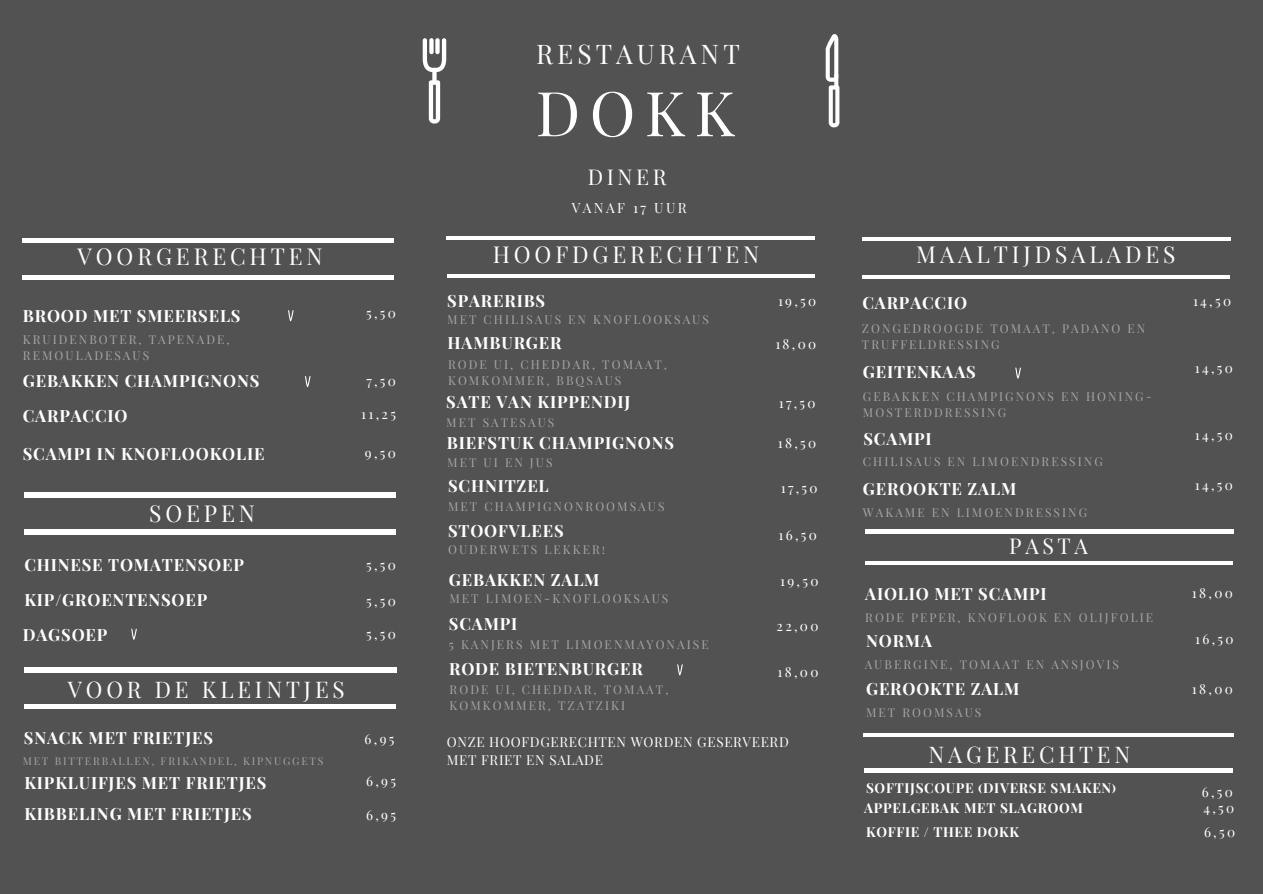
<style>
.page{position:relative;width:1263px;height:894px;background:#fff}
.page>*{position:absolute;margin:0;border:0;box-sizing:border-box;transform-origin:0 0}
.t1{font:61.8px "Playfair Display SC";color:#fff}
.t2{font:26.55px "Playfair Display SC";letter-spacing:.15em;color:#fff}
.t3{font:22.8px "Playfair Display SC";letter-spacing:.17em;color:#fff}
.t4{font:22.5px "Playfair Display SC";letter-spacing:.17em;color:#fff}
.t5{font:21.3px "Playfair Display SC";letter-spacing:.17em;color:#fff}
.t6{font:700 16.5px "Playfair Display SC";letter-spacing:.05em;color:#fff}
.t7{font:13.8px "Playfair Display SC";letter-spacing:.17em;color:#fff}
.t8{font:13.5px "Playfair Display SC";letter-spacing:.17em;color:#fff}
.t9{font:700 13.5px "Playfair Display SC";letter-spacing:.05em;color:#fff}
.t10{font:13.5px/18px "Playfair Display SC";letter-spacing:.05em;color:#fff}
.t11{font:12px/16px "Playfair Display SC";letter-spacing:.17em;color:#a6a6a6}
.t12{font:10.5px "Playfair Display SC";letter-spacing:.17em;color:#a6a6a6}
</style>
<div class="page">
<div style="left:0;top:0;width:1263px;height:893px;background:#525252"></div>
<svg style="left:423px;top:38px;width:23px;height:34px"></svg>
<div style="left:429px;top:38px;width:5px;height:16px;background:#fff;border-radius:2px"></div>
<div style="left:435px;top:38px;width:5px;height:16px;background:#fff;border-radius:2px"></div>
<svg style="left:429px;top:80px;width:11px;height:43px"></svg>
<div style="left:432px;top:68px;width:5px;height:17px;background:#fff;border-radius:2px"></div>
<svg style="left:826px;top:34px;width:13px;height:93px"></svg>
<hr style="left:446px;top:236px;width:369px;height:3px;background:#fff">
<hr style="left:447px;top:274px;width:368px;height:4px;background:#fff">
<div style="left:23px;top:238px;width:371px;height:5px;background:#fff"></div>
<div style="left:23px;top:275px;width:371px;height:5px;background:#fff"></div>
<svg style="left:131px;top:628px;width:6px;height:11px"></svg>
<svg style="left:305px;top:376px;width:6px;height:11px"></svg>
<svg style="left:288px;top:310px;width:6px;height:11px"></svg>
<div style="left:24px;top:667px;width:372px;height:5px;background:#fff"></div>
<hr style="left:24px;top:704px;width:372px;height:4px;background:#fff">
<svg style="left:864px;top:733px;width:370px;height:3px"></svg>
<hr style="left:864px;top:768px;width:369px;height:4px;background:#fff">
<hr style="left:862px;top:237px;width:369px;height:3px;background:#fff">
<hr style="left:862px;top:275px;width:368px;height:3px;background:#fff">
<div style="left:24px;top:492px;width:372px;height:5px;background:#fff"></div>
<div style="left:24px;top:529px;width:372px;height:5px;background:#fff"></div>
<svg style="left:1015px;top:367px;width:6px;height:11px"></svg>
<svg style="left:677px;top:664px;width:6px;height:11px"></svg>
<hr style="left:865px;top:529px;width:369px;height:4px;background:#fff">
<hr style="left:865px;top:561px;width:368px;height:3px;background:#fff">
<p class="t3" style="left:78px;top:240px;width:247px">VOORGERECHTEN</p>
<p class="t6" style="left:23px;top:303px;width:219px">BROOD MET SMEERSELS</p>
<p class="t11" style="left:23px;top:331px;width:208px">KRUIDENBOTER, TAPENADE,<br>REMOULADESAUS</p>
<p class="t6" style="left:23px;top:369px;width:238px">GEBAKKEN CHAMPIGNONS</p>
<p class="t6" style="left:23px;top:404px;width:106px">CARPACCIO</p>
<p class="t6" style="left:23px;top:441px;width:243px">SCAMPI IN KNOFLOOKOLIE</p>
<p class="t3" style="left:149px;top:497px;width:107px">SOEPEN</p>
<p class="t8" style="left:366px;top:304px;width:31px">5,50</p>
<p class="t8" style="left:366px;top:371px;width:31px">7,50</p>
<p class="t8" style="left:361px;top:404px;width:36px">11,25</p>
<p class="t8" style="left:365px;top:443px;width:32px">9,50</p>
<p class="t2" style="left:536px;top:35px;width:205px">RESTAURANT</p>
<p class="t1" style="left:536px;top:69px;width:201px">DOKK</p>
<p class="t5" style="left:588px;top:161px;width:80px">DINER</p>
<p class="t7" style="left:572px;top:198px;width:116px">VANAF 17 UUR</p>
<p class="t3" style="left:493px;top:238px;width:268px">HOOFDGERECHTEN</p>
<p class="t6" style="left:447px;top:289px;width:99px">SPARERIBS</p>
<p class="t11" style="left:447px;top:311px;width:263px">MET CHILISAUS EN KNOFLOOKSAUS</p>
<p class="t6" style="left:448px;top:331px;width:115px">HAMBURGER</p>
<p class="t11" style="left:448px;top:355px;width:220px">RODE UI, CHEDDAR, TOMAAT,<br>KOMKOMMER, BBQSAUS</p>
<p class="t6" style="left:446px;top:390px;width:186px">SATE VAN KIPPENDIJ</p>
<p class="t6" style="left:447px;top:431px;width:229px">BIEFSTUK CHAMPIGNONS</p>
<p class="t11" style="left:446px;top:413px;width:110px">MET SATESAUS</p>
<p class="t11" style="left:447px;top:454px;width:107px">MET UI EN JUS</p>
<p class="t6" style="left:448px;top:474px;width:102px">SCHNITZEL</p>
<p class="t11" style="left:448px;top:498px;width:218px">MET CHAMPIGNONROOMSAUS</p>
<p class="t8" style="left:778px;top:291px;width:40px">19,50</p>
<p class="t8" style="left:775px;top:334px;width:42px">18,00</p>
<p class="t8" style="left:779px;top:393px;width:38px">17,50</p>
<p class="t8" style="left:778px;top:433px;width:40px">18,50</p>
<p class="t8" style="left:781px;top:478px;width:38px">17,50</p>
<p class="t3" style="left:916px;top:239px;width:261px">MAALTIJDSALADES</p>
<p class="t6" style="left:862px;top:291px;width:106px">CARPACCIO</p>
<p class="t11" style="left:862px;top:319px;width:285px">ZONGEDROOGDE TOMAAT, PADANO EN<br>TRUFFELDRESSING</p>
<p class="t6" style="left:863px;top:360px;width:114px">GEITENKAAS</p>
<p class="t11" style="left:863px;top:388px;width:290px">GEBAKKEN CHAMPIGNONS EN HONING-<br>MOSTERDDRESSING</p>
<p class="t6" style="left:863px;top:427px;width:70px">SCAMPI</p>
<p class="t6" style="left:863px;top:477px;width:155px">GEROOKTE ZALM</p>
<p class="t11" style="left:863px;top:453px;width:241px">CHILISAUS EN LIMOENDRESSING</p>
<p class="t11" style="left:863px;top:504px;width:226px">WAKAME EN LIMOENDRESSING</p>
<p class="t8" style="left:1193px;top:291px;width:40px">14,50</p>
<p class="t8" style="left:1195px;top:358px;width:40px">14,50</p>
<p class="t8" style="left:1195px;top:425px;width:40px">14,50</p>
<p class="t8" style="left:1195px;top:475px;width:40px">14,50</p>
<p class="t6" style="left:448px;top:519px;width:117px">STOOFVLEES</p>
<p class="t11" style="left:448px;top:540px;width:159px">OUDERWETS LEKKER!</p>
<p class="t8" style="left:779px;top:525px;width:40px">16,50</p>
<p class="t5" style="left:1009px;top:531px;width:80px">PASTA</p>
<p class="t6" style="left:865px;top:581px;width:183px">AIOLIO MET SCAMPI</p>
<p class="t11" style="left:865px;top:608px;width:289px">RODE PEPER, KNOFLOOK EN OLIJFOLIE</p>
<p class="t6" style="left:866px;top:629px;width:67px">NORMA</p>
<p class="t11" style="left:865px;top:656px;width:256px">AUBERGINE, TOMAAT EN ANSJOVIS</p>
<p class="t6" style="left:866px;top:677px;width:155px">GEROOKTE ZALM</p>
<p class="t11" style="left:866px;top:704px;width:117px">MET ROOMSAUS</p>
<p class="t6" style="left:24px;top:553px;width:221px">CHINESE TOMATENSOEP</p>
<p class="t6" style="left:24px;top:587px;width:184px">KIP/GROENTENSOEP</p>
<p class="t6" style="left:23px;top:623px;width:86px">DAGSOEP</p>
<p class="t8" style="left:366px;top:554px;width:31px">5,50</p>
<p class="t8" style="left:366px;top:590px;width:31px">5,50</p>
<p class="t8" style="left:366px;top:624px;width:31px">5,50</p>
<p class="t6" style="left:449px;top:568px;width:152px">GEBAKKEN ZALM</p>
<p class="t11" style="left:449px;top:590px;width:220px">MET LIMOEN-KNOFLOOKSAUS</p>
<p class="t8" style="left:780px;top:571px;width:40px">19,50</p>
<p class="t8" style="left:1192px;top:583px;width:42px">18,00</p>
<p class="t8" style="left:1195px;top:629px;width:40px">16,50</p>
<p class="t8" style="left:1192px;top:679px;width:42px">18,00</p>
<p class="t6" style="left:449px;top:612px;width:70px">SCAMPI</p>
<p class="t11" style="left:449px;top:635px;width:261px">5 KANJERS MET LIMOENMAYONAISE</p>
<p class="t8" style="left:777px;top:616px;width:43px">22,00</p>
<p class="t6" style="left:449px;top:657px;width:195px">RODE BIETENBURGER</p>
<p class="t11" style="left:450px;top:680px;width:220px">RODE UI, CHEDDAR, TOMAAT,<br>KOMKOMMER, TZATZIKI</p>
<p class="t8" style="left:777px;top:662px;width:42px">18,00</p>
<p class="t4" style="left:68px;top:673px;width:278px">VOOR DE KLEINTJES</p>
<p class="t6" style="left:24px;top:725px;width:191px">SNACK MET FRIETJES</p>
<p class="t12" style="left:23px;top:753px;width:302px">MET BITTERBALLEN, FRIKANDEL, KIPNUGGETS</p>
<p class="t4" style="left:929px;top:738px;width:203px">NAGERECHTEN</p>
<p class="t9" style="left:866px;top:778px;width:252px">SOFTIJSCOUPE (DIVERSE SMAKEN)</p>
<p class="t8" style="left:365px;top:728px;width:31px">6,95</p>
<p class="t8" style="left:366px;top:771px;width:31px">6,95</p>
<p class="t8" style="left:366px;top:805px;width:31px">6,95</p>
<p class="t10" style="left:447px;top:732px;width:343px">ONZE HOOFDGERECHTEN WORDEN GESERVEERD<br>MET FRIET EN SALADE</p>
<p class="t6" style="left:24px;top:770px;width:244px">KIPKLUIFJES MET FRIETJES</p>
<p class="t6" style="left:24px;top:802px;width:229px">KIBBELING MET FRIETJES</p>
<p class="t8" style="left:1202px;top:782px;width:33px">6,50</p>
<p class="t9" style="left:864px;top:798px;width:220px">APPELGEBAK MET SLAGROOM</p>
<p class="t8" style="left:1203px;top:798px;width:32px">4,50</p>
<p class="t9" style="left:866px;top:821px;width:155px">KOFFIE / THEE DOKK</p>
<p class="t8" style="left:1204px;top:821px;width:33px">6,50</p>
</div>
